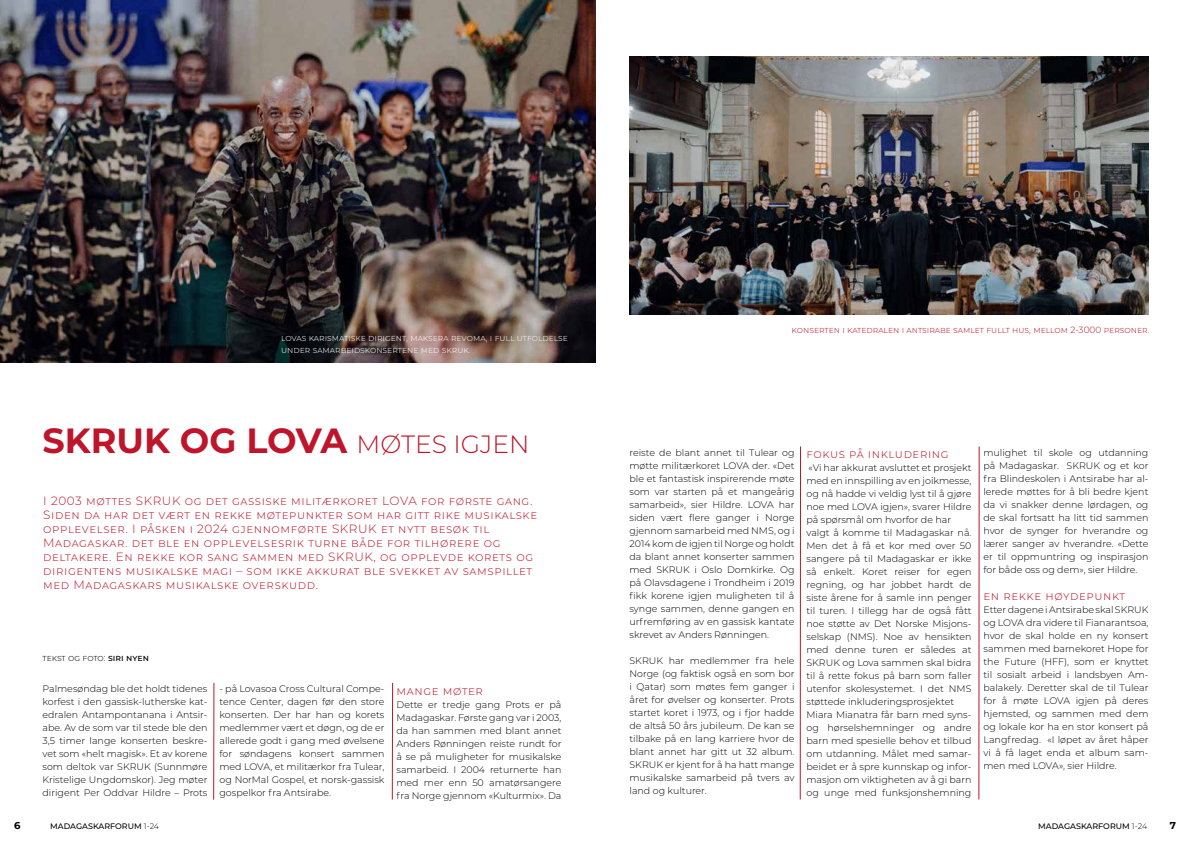
<style>
.page{position:relative;width:1191px;height:842px;background:#fff}
.page>*{position:absolute;margin:0;border:0;box-sizing:border-box;transform-origin:0 0}
.t1{font:700 35px "Montserrat";color:#be152b}
.t2{font:300 12px/14px "Montserrat";letter-spacing:.05em;color:#be152b}
.t3{font:700 10px "Montserrat";color:#000}
.t4{font:300 9.5px/13px "Montserrat";color:#000;text-align:justify}
.t5{font:300 9px/12px "Montserrat";color:#fff}
.t6{font:300 9px "Montserrat";color:#be152b}
.t7{font:300 9px "Montserrat";letter-spacing:-.01em;color:#000}
.t8{font:500 8px "Montserrat";color:#000}
.s1{font-weight:300;font-size:25px}
.s2{font-weight:500}
.s3{font-weight:300}
</style>
<div class="page">
<hr style="left:213px;top:683px;width:1px;height:117px;background:#be152b">
<hr style="left:392px;top:683px;width:1px;height:117px;background:#be152b">
<hr style="left:800px;top:446px;width:1px;height:353px;background:#be152b">
<hr style="left:978px;top:446px;width:1px;height:353px;background:#be152b">
<img style="left:0;top:0;width:595px;height:363px">
<img style="left:629px;top:57px;width:519px;height:258px">
<p class="t5" style="left:281px;top:332px;width:288px">lovas karismatiske dirigent, maksera revoma, i full utfoldelse under samarbeidskonsertene med skruk.</p>
<h1 class="t1" style="left:43px;top:415px;width:488px">SKRUK OG LOVA <span class="s1">MØTES IGJEN</span></h1>
<p class="t2" style="left:43px;top:493px;width:495px">I 2003 møttes SKRUK og det gassiske militærkoret LOVA for første gang.<br>Siden da har det vært en rekke møtepunkter som har gitt rike musikalske opplevelser. I påsken i 2024 gjennomførte SKRUK et nytt besøk til Madagaskar. det ble en opplevelsesrik turne både for tilhørere og deltakere. En rekke kor sang sammen med SKRUK, og opplevde korets og dirigentens musikalske magi – som ikke akkurat ble svekket av samspillet med Madagaskars musikalske overskudd.</p>
<p class="t7" style="left:43px;top:652px;width:108px">tekst og foto: <span class="s2">siri nyen</span></p>
<p class="t4" style="left:43px;top:682px;width:166px">Palmesøndag ble det holdt tidenes korfest i den gassisk-lutherske kat&shy;edralen Antampontanana i Antsir&shy;abe. Av de som var til stede ble den 3,5 timer lange konserten beskre&shy;vet som «helt magisk». Et av korene som deltok var SKRUK (Sunnmøre Kristelige Ungdomskor). Jeg møter dirigent Per Oddvar Hildre – Prots</p>
<p class="t4" style="left:219px;top:682px;width:166px">- på Lovasoa Cross Cultural Compe&shy;tence Center, dagen før den store konserten. Der har han og korets medlemmer vært et døgn, og de er allerede godt i gang med øvelsene for søndagens konsert sammen med LOVA, et militærkor fra Tulear, og NorMal Gospel, et norsk-gassisk gospelkor fra Antsirabe.</p>
<p class="t2" style="left:396px;top:683px;width:88px">mange møter</p>
<p class="t4" style="left:396px;top:697px;width:166px">Dette er tredje gang Prots er på Madagaskar. Første gang var i 2003, da han sammen med blant annet Anders Rønningen reiste rundt for å se på muligheter for musikalske samarbeid. I 2004 returnerte han med mer enn 50 amatørsangere fra Norge gjennom «Kulturmix». Da</p>
<p class="t6" style="left:791px;top:324px;width:359px">konserten i katedralen i antsirabe samlet fullt hus, mellom 2-3000 personer.</p>
<p class="t4" style="left:629px;top:445px;width:166px">reiste de blant annet til Tulear og møtte militærkoret LOVA der. «Det ble et fantastisk inspirerende møte som var starten på et mangeårig samarbeid», sier Hildre. LOVA har siden vært flere ganger i Norge gjennom samarbeid med NMS, og i 2014 kom de igjen til Norge og holdt da blant annet konserter sammen med SKRUK i Oslo Domkirke. Og på Olavsdagene i Trondheim i 2019 fikk korene igjen muligheten til å synge sammen, denne gangen en urfremføring av en gassisk kantate skrevet av Anders Rønningen.</p>
<p class="t4" style="left:629px;top:653px;width:166px">SKRUK har medlemmer fra hele Norge (og faktisk også en som bor i Qatar) som møtes fem ganger i året for øvelser og konserter. Prots startet koret i 1973, og i fjor hadde de altså 50 års jubileum. De kan se tilbake på en lang karriere hvor de blant annet har gitt ut 32 album.<br>SKRUK er kjent for å ha hatt mange musikalske samarbeid på tvers av land og kulturer.</p>
<p class="t2" style="left:806px;top:446px;width:144px">fokus på inkludering</p>
<p class="t4" style="left:806px;top:461px;width:166px;text-align:left">«Vi har akkurat avsluttet et prosjekt med en innspilling av en joikmesse, og nå hadde vi veldig lyst til å gjøre noe med LOVA igjen», svarer Hildre på spørsmål om hvorfor de har valgt å komme til Madagaskar nå.<br>Men det å få et kor med over 50 sangere på til Madagaskar er ikke så enkelt. Koret reiser for egen regning, og har jobbet hardt de siste årene for å samle inn penger til turen. I tillegg har de også fått noe støtte av Det Norske Misjons&shy;selskap (NMS). Noe av hensikten med denne turen er således at<br>SKRUK og Lova sammen skal bidra til å rette fokus på barn som faller utenfor skolesystemet. I det NMS støttede inkluderingsprosjektet<br>Miara Mianatra får barn med syns&shy;og hørselshemninger og andre barn med spesielle behov et tilbud om utdanning. Målet med samar&shy;beidet er å spre kunnskap og infor&shy;masjon om viktigheten av å gi barn og unge med funksjonshemning</p>
<p class="t4" style="left:983px;top:445px;width:166px">mulighet til skole og utdanning på Madagaskar. SKRUK og et kor fra Blindeskolen i Antsirabe har al&shy;lerede møttes for å bli bedre kjent da vi snakker denne lørdagen, og de skal fortsatt ha litt tid sammen hvor de synger for hverandre og lærer sanger av hverandre. «Dette er til oppmuntring og inspirasjon for både oss og dem», sier Hildre.</p>
<p class="t2" style="left:983px;top:588px;width:143px">en rekke høydepunkt</p>
<p class="t4" style="left:983px;top:602px;width:166px">Etter dagene i Antsirabe skal SKRUK og LOVA dra videre til Fianarantsoa, hvor de skal holde en ny konsert sammen med barnekoret Hope for the Future (HFF), som er knyttet til sosialt arbeid i landsbyen Am&shy;balakely. Deretter skal de til Tulear for å møte LOVA igjen på deres hjemsted, og sammen med dem og lokale kor ha en stor konsert på Langfredag. «I løpet av året håper vi å få laget enda et album sam&shy;men med LOVA», sier Hildre.</p>
<p class="t3" style="left:14px;top:818px;width:8px">6</p>
<p class="t8" style="left:50px;top:820px;width:110px">MADAGASKARFORUM <span class="s3">1-24</span></p>
<p class="t8" style="left:1038px;top:820px;width:110px">MADAGASKARFORUM <span class="s3">1-24</span></p>
<p class="t3" style="left:1169px;top:818px;width:8px">7</p>
</div>
